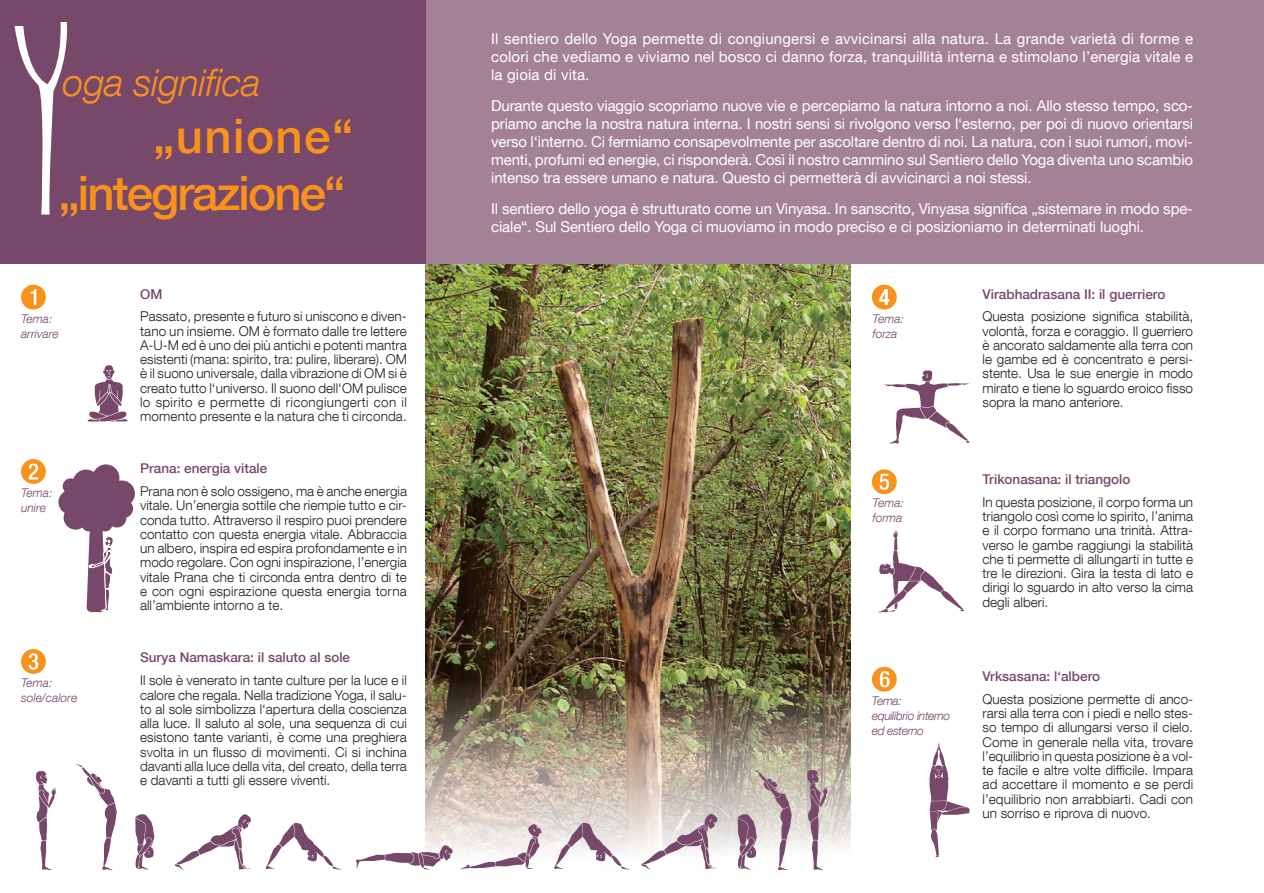
<style>
.page{position:relative;width:1264px;height:893px;background:#fff}
.page>*{position:absolute;margin:0;border:0;box-sizing:border-box;transform-origin:0 0}
.t1{font:500 47.4px/56.8px "Helvetica Neue LT Com";letter-spacing:-.04em;color:#f7931d;text-align:right}
.t2{font:italic 300 37.95px "Helvetica Neue LT Com";letter-spacing:-.01em;color:#f7931d}
.t3{font:15px/18px "Helvetica Neue LT Com";letter-spacing:-.01em;color:#fff;text-align:justify}
.t4{font:300 13.5px/14.2px "Helvetica Neue LT Com";color:#231f20;text-align:justify}
.t5{font:500 13.5px "Helvetica Neue LT Com";color:#78486a}
.t6{font:italic 300 12px/15px "Helvetica Neue LT Com";color:#78486a}
.t7{font:italic 300 12px/15px "Helvetica Neue LT Com";letter-spacing:-.03em;color:#78486a}
</style>
<div class="page">
<img style="left:425px;top:263px;width:425px;height:607px">
<div style="left:425px;top:0;width:838px;height:263px;background:#a48295"></div>
<div style="left:0;top:0;width:425px;height:263px;background:#78486a"></div>
<svg style="left:88px;top:365px;width:39px;height:56px"></svg>
<svg style="left:36px;top:771px;width:20px;height:99px"></svg>
<svg style="left:461px;top:824px;width:81px;height:45px"></svg>
<svg style="left:356px;top:845px;width:96px;height:24px"></svg>
<svg style="left:266px;top:823px;width:74px;height:46px"></svg>
<svg style="left:554px;top:823px;width:75px;height:46px"></svg>
<svg style="left:175px;top:814px;width:76px;height:56px"></svg>
<svg style="left:641px;top:814px;width:76px;height:55px"></svg>
<svg style="left:135px;top:814px;width:19px;height:55px"></svg>
<svg style="left:75px;top:764px;width:42px;height:105px"></svg>
<svg style="left:807px;top:770px;width:20px;height:100px"></svg>
<svg style="left:929px;top:743px;width:40px;height:114px"></svg>
<svg style="left:884px;top:370px;width:85px;height:73px"></svg>
<svg style="left:878px;top:530px;width:85px;height:82px"></svg>
<svg style="left:737px;top:769px;width:54px;height:101px"></svg>
<div style="left:21px;top:285px;width:25px;height:24px;background:#f7931d;border-radius:50%"></div>
<svg style="left:30px;top:289px;width:6px;height:16px"></svg>
<div style="left:21px;top:459px;width:25px;height:25px;background:#f7931d;border-radius:50%"></div>
<svg style="left:29px;top:463px;width:9px;height:16px"></svg>
<div style="left:21px;top:649px;width:25px;height:25px;background:#f7931d;border-radius:50%"></div>
<svg style="left:29px;top:653px;width:9px;height:16px"></svg>
<div style="left:871px;top:285px;width:25px;height:24px;background:#f7931d;border-radius:50%"></div>
<svg style="left:879px;top:289px;width:10px;height:16px"></svg>
<div style="left:871px;top:469px;width:25px;height:25px;background:#f7931d;border-radius:50%"></div>
<svg style="left:879px;top:474px;width:9px;height:16px"></svg>
<div style="left:871px;top:667px;width:25px;height:24px;background:#f7931d;border-radius:50%"></div>
<svg style="left:879px;top:671px;width:10px;height:16px"></svg>
<svg style="left:15px;top:22px;width:52px;height:192px"></svg>
<svg style="left:58px;top:464px;width:77px;height:148px"></svg>
<h2 class="t2" style="left:63px;top:60px;width:200px">oga significa</h2>
<h1 class="t1" style="left:59px;top:107px;width:296px">„unione“ „integrazione“</h1>
<p class="t3" style="left:491px;top:30px;width:703px">Il sentiero dello Yoga permette di congiungersi e avvicinarsi alla natura. La grande varietà di forme e colori che vediamo e viviamo nel bosco ci danno forza, tranquillità interna e stimolano l’energia vitale e la gioia di vita.</p>
<p class="t3" style="left:491px;top:97px;width:703px">Durante questo viaggio scopriamo nuove vie e percepiamo la natura intorno a noi. Allo stesso tempo, sco&shy;priamo anche la nostra natura interna. I nostri sensi si rivolgono verso l‘esterno, per poi di nuovo orientarsi verso l‘interno. Ci fermiamo consapevolmente per ascoltare dentro di noi. La natura, con i suoi rumori, movi&shy;menti, profumi ed energie, ci risponderà. Così il nostro cammino sul Sentiero dello Yoga diventa uno scambio intenso tra essere umano e natura. Questo ci permetterà di avvicinarci a noi stessi.</p>
<p class="t3" style="left:491px;top:199px;width:703px">Il sentiero dello yoga è strutturato come un Vinyasa. In sanscrito, Vinyasa significa „sistemare in modo spe&shy;ciale“. Sul Sentiero dello Yoga ci muoviamo in modo preciso e ci posizioniamo in determinati luoghi.</p>
<p class="t5" style="left:140px;top:286px;width:24px">OM</p>
<p class="t4" style="left:140px;top:309px;width:268px">Passato, presente e futuro si uniscono e diven&shy;tano un insieme. OM è formato dalle tre lettere A-U-M ed è uno dei più antichi e potenti mantra esistenti (mana: spirito, tra: pulire, liberare). OM è il suono universale, dalla vibrazione di OM si è creato tutto l‘universo. Il suono dell‘OM pulisce lo spirito e permette di ricongiungerti con il momento presente e la natura che ti circonda.</p>
<p class="t6" style="left:21px;top:311px;width:39px">Tema: arrivare</p>
<p class="t6" style="left:872px;top:311px;width:33px">Tema: forza</p>
<p class="t6" style="left:21px;top:485px;width:33px">Tema: unire</p>
<p class="t6" style="left:21px;top:675px;width:58px">Tema: sole/calore</p>
<p class="t5" style="left:140px;top:460px;width:129px">Prana: energia vitale</p>
<p class="t4" style="left:140px;top:484px;width:268px">Prana non è solo ossigeno, ma è anche energia vitale. Un’energia sottile che riempie tutto e cir&shy;conda tutto. Attraverso il respiro puoi prendere contatto con questa energia vitale. Abbraccia un albero, inspira ed espira profondamente e in modo regolare. Con ogni inspirazione, l’energia vitale Prana che ti circonda entra dentro di te e con ogni espirazione questa energia torna all’ambiente intorno a te.</p>
<p class="t5" style="left:140px;top:649px;width:211px">Surya Namaskara: il saluto al sole</p>
<p class="t4" style="left:140px;top:673px;width:268px">Il sole è venerato in tante culture per la luce e il calore che regala. Nella tradizione Yoga, il salu&shy;to al sole simbolizza l‘apertura della coscienza alla luce. Il saluto al sole, una sequenza di cui esistono tante varianti, è come una preghiera svolta in un flusso di movimenti. Ci si inchina davanti alla luce della vita, del creato, della terra e davanti a tutti gli essere viventi.</p>
<p class="t6" style="left:872px;top:495px;width:33px">Tema: forma</p>
<p class="t7" style="left:871px;top:693px;width:80px">Tema:<br>equilibrio interno ed esterno</p>
<p class="t5" style="left:982px;top:286px;width:184px">Virabhadrasana II: il guerriero</p>
<p class="t4" style="left:982px;top:309px;width:212px">Questa posizione significa stabilità, volontà, forza e coraggio. Il guerriero è ancorato saldamente alla terra con le gambe ed è concentrato e persi&shy;stente. Usa le sue energie in modo mirato e tiene lo sguardo eroico fisso sopra la mano anteriore.</p>
<p class="t5" style="left:982px;top:471px;width:149px">Trikonasana: il triangolo</p>
<p class="t4" style="left:982px;top:495px;width:212px">In questa posizione, il corpo forma un triangolo così come lo spirito, l’anima e il corpo formano una trinità. Attra&shy;verso le gambe raggiungi la stabilità che ti permette di allungarti in tutte e tre le direzioni. Gira la testa di lato e dirigi lo sguardo in alto verso la cima degli alberi.</p>
<p class="t5" style="left:982px;top:668px;width:119px">Vrksasana: l‘albero</p>
<p class="t4" style="left:982px;top:691px;width:212px">Questa posizione permette di anco&shy;rarsi alla terra con i piedi e nello stes&shy;so tempo di allungarsi verso il cielo.<br>Come in generale nella vita, trovare l’equilibrio in questa posizione è a vol&shy;te facile e altre volte difficile. Impara ad accettare il momento e se perdi l’equilibrio non arrabbiarti. Cadi con un sorriso e riprova di nuovo.</p>
</div>
